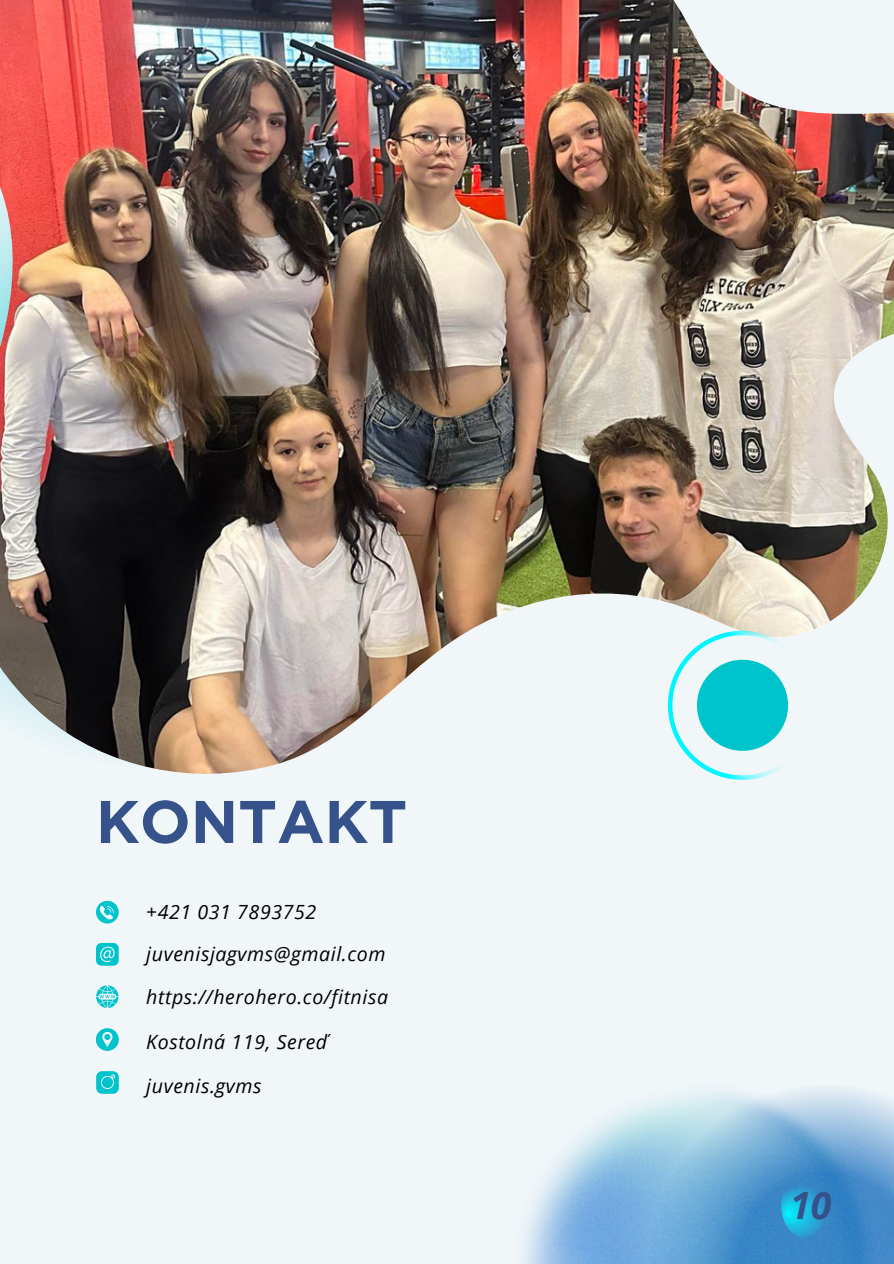
<style>
.page{position:relative;width:894px;height:1264px;background:#fff}
.page>*{position:absolute;margin:0;border:0;box-sizing:border-box;transform-origin:0 0}
.t1{font:700 60px "Gotham";color:#36528b}
.t2{font:italic 700 37.5px "Open Sans";color:#36528b}
.t3{font:italic 19.5px "Open Sans";letter-spacing:.03em;color:#000}
</style>
<div class="page">
<div style="left:0;top:0;width:893px;height:1263px;background:#f1f6f9"></div>
<img style="left:0;top:0;width:893px;height:774px">
<svg style="left:667px;top:630px;width:150px;height:150px"></svg>
<img style="left:523px;top:1088px;width:370px;height:175px">
<svg style="left:96px;top:1028px;width:22px;height:22px"></svg>
<svg style="left:96px;top:943px;width:22px;height:22px"></svg>
<svg style="left:96px;top:985px;width:22px;height:22px"></svg>
<svg style="left:96px;top:900px;width:22px;height:23px"></svg>
<svg style="left:781px;top:1172px;width:46px;height:65px;background:#2aa1d3"></svg>
<svg style="left:96px;top:1071px;width:23px;height:22px"></svg>
<p class="t1" style="left:96px;top:785px;width:313px">KONTAKT</p>
<p class="t3" style="left:146px;top:898px;width:171px">+421 031 7893752</p>
<h1 class="t3" style="left:146px;top:940px;width:241px">juvenisjagvms@gmail.com</h1>
<p class="t3" style="left:146px;top:983px;width:243px">https://herohero.co/fitnisa</p>
<p class="t3" style="left:146px;top:1027px;width:182px">Kostolná 119, Sereď</p>
<p class="t3" style="left:146px;top:1072px;width:117px">juvenis.gvms</p>
<p class="t2" style="left:789px;top:1178px;width:43px">10</p>
</div>
